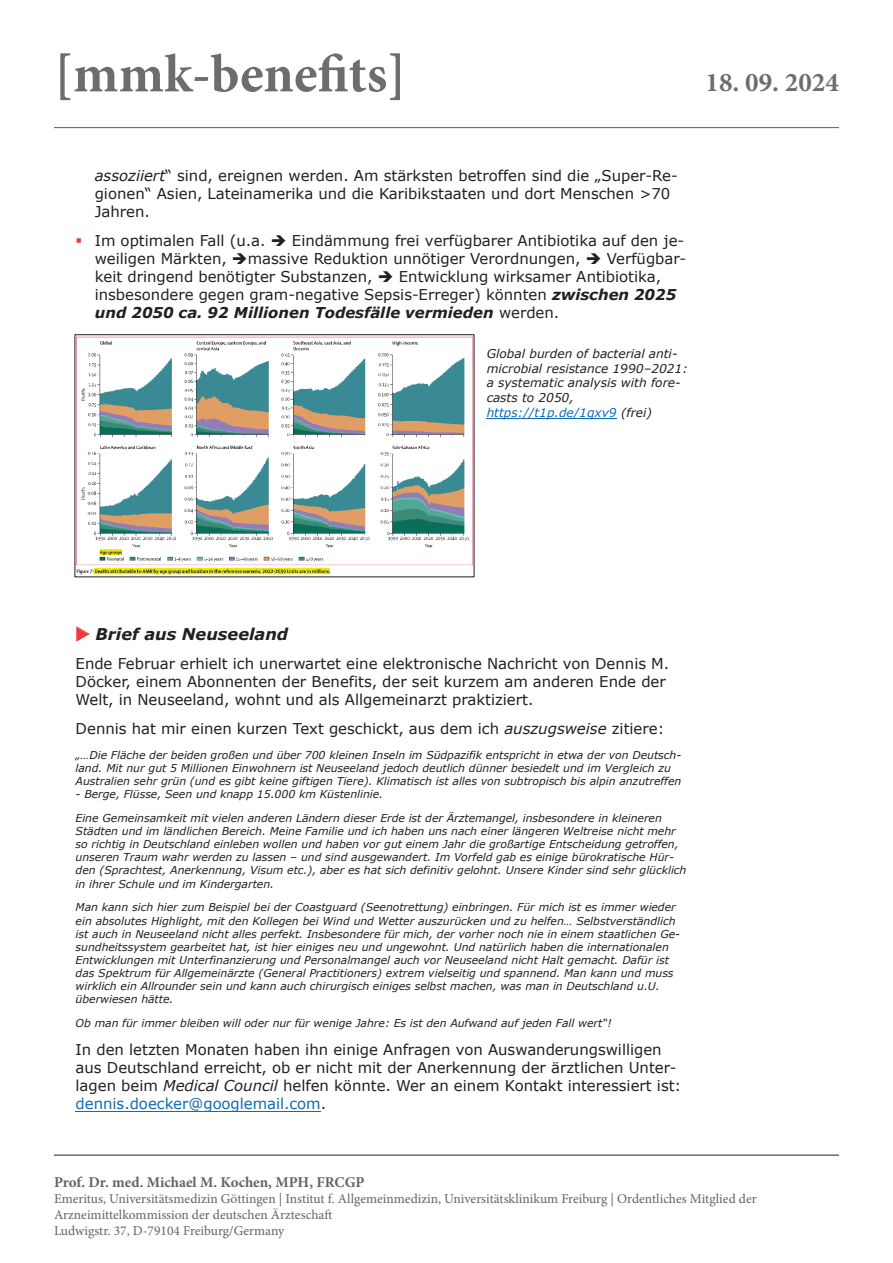
<style>
.page{position:relative;width:893px;height:1263px;background:#fff}
.page>*{position:absolute;margin:0;border:0;box-sizing:border-box;transform-origin:0 0}
.t1{font:700 54px "Minion Pro";color:#6c6d70}
.t2{font:700 27px "Minion Pro";color:#6c6d70}
.t3{font:italic 700 16.2px "Verdana";color:#231f20}
.t4{font:700 15px "Minion Pro";color:#636366}
.t5{font:14.85px/18px "Verdana";color:#231f20}
.t6{font:13.5px/16.2px "Minion Pro";color:#636366}
.t7{font:italic 12.15px/14.9px "Verdana";color:#231f20}
.t8{font:italic 10.8px/13px "Verdana";letter-spacing:-.005em;color:#231f20}
.s1{font-style:italic}
.s2{color:#ee393c}
.s3{font-weight:700;font-style:italic}
.s4{color:#0e6bb6}
</style>
<div class="page">
<hr style="left:54px;top:127px;width:785px;height:1px;background:#6c6d70">
<hr style="left:54px;top:1154px;width:785px;height:2px;background:#6c6d70">
<hr style="left:487px;top:418px;width:130px;height:1px;background:#0e6bb6">
<svg style="left:76px;top:626px;width:13px;height:15px"></svg>
<hr style="left:76px;top:1111px;width:245px;height:1px;background:#0e6bb6">
<img style="left:76px;top:336px;width:397px;height:239px">
<div style="left:74px;top:334px;width:401px;height:243px;border:1px solid #231f20"></div>
<h1 class="t1" style="left:54px;top:36px;width:354px">[mmk-benefits]</h1>
<h2 class="t2" style="left:705px;top:64px;width:135px">18. 09. 2024</h2>
<h3 class="t5" style="left:95px;top:166px;width:585px"><span class="s1">assoziiert</span>“ sind, ereignen werden. Am stärksten betroffen sind die „Super-Re&shy;gionen“ Asien, Lateinamerika und die Karibikstaaten und dort Menschen &gt;70<br>Jahren.</h3>
<p class="t5" style="left:95px;top:231px;width:593px;text-indent:-19px"><span class="s2">▪</span> Im optimalen Fall (u.a. ➔ Eindämmung frei verfügbarer Antibiotika auf den je&shy;weiligen Märkten, ➔massive Reduktion unnötiger Verordnungen, ➔ Verfügbar&shy;keit dringend benötigter Substanzen, ➔ Entwicklung wirksamer Antibiotika, insbesondere gegen gram-negative Sepsis-Erreger) könnten <span class="s3">zwischen 2025 und 2050 ca. 92 Millionen Todesfälle vermieden</span> werden.</p>
<p class="t7" style="left:487px;top:346px;width:203px">Global burden of bacterial anti&shy;microbial resistance 1990–2021: a systematic analysis with fore&shy;casts to 2050, <span class="s4">https://t1p.de/1qxv9</span> (frei)</p>
<h3 class="t3" style="left:76px;top:622px;width:214px"><span class="s2">◆</span> Brief aus Neuseeland</h3>
<h3 class="t5" style="left:76px;top:654px;width:595px">Ende Februar erhielt ich unerwartet eine elektronische Nachricht von Dennis M.<br>Döcker, einem Abonnenten der Benefits, der seit kurzem am anderen Ende der<br>Welt, in Neuseeland, wohnt und als Allgemeinarzt praktiziert.</h3>
<h3 class="t5" style="left:76px;top:719px;width:590px">Dennis hat mir einen kurzen Text geschickt, aus dem ich <span class="s1">auszugsweise</span> zitiere:</h3>
<p class="t8" style="left:76px;top:748px;width:607px">„…Die Fläche der beiden großen und über 700 kleinen Inseln im Südpazifik entspricht in etwa der von Deutsch&shy;land. Mit nur gut 5 Millionen Einwohnern ist Neuseeland jedoch deutlich dünner besiedelt und im Vergleich zu<br>Australien sehr grün (und es gibt keine giftigen Tiere). Klimatisch ist alles von subtropisch bis alpin anzutreffen</p>
<p class="t8" style="left:76px;top:787px;width:309px">- Berge, Flüsse, Seen und knapp 15.000 km Küstenlinie.</p>
<p class="t8" style="left:76px;top:811px;width:612px">Eine Gemeinsamkeit mit vielen anderen Ländern dieser Erde ist der Ärztemangel, insbesondere in kleineren Städten und im ländlichen Bereich. Meine Familie und ich haben uns nach einer längeren Weltreise nicht mehr so richtig in Deutschland einleben wollen und haben vor gut einem Jahr die großartige Entscheidung getroffen, unseren Traum wahr werden zu lassen – und sind ausgewandert. Im Vorfeld gab es einige bürokratische Hür&shy;den (Sprachtest, Anerkennung, Visum etc.), aber es hat sich definitiv gelohnt. Unsere Kinder sind sehr glücklich in ihrer Schule und im Kindergarten.</p>
<p class="t8" style="left:76px;top:901px;width:606px">Man kann sich hier zum Beispiel bei der Coastguard (Seenotrettung) einbringen. Für mich ist es immer wieder ein absolutes Highlight, mit den Kollegen bei Wind und Wetter auszurücken und zu helfen… Selbstverständlich ist auch in Neuseeland nicht alles perfekt. Insbesondere für mich, der vorher noch nie in einem staatlichen Ge&shy;sundheitssystem gearbeitet hat, ist hier einiges neu und ungewohnt. Und natürlich haben die internationalen Entwicklungen mit Unterfinanzierung und Personalmangel auch vor Neuseeland nicht Halt gemacht. Dafür ist das Spektrum für Allgemeinärzte (General Practitioners) extrem vielseitig und spannend. Man kann und muss wirklich ein Allrounder sein und kann auch chirurgisch einiges selbst machen, was man in Deutschland u.U. überwiesen hätte.</p>
<p class="t8" style="left:76px;top:1017px;width:537px">Ob man für immer bleiben will oder nur für wenige Jahre: Es ist den Aufwand auf jeden Fall wert“!</p>
<p class="t5" style="left:76px;top:1041px;width:607px">In den letzten Monaten haben ihn einige Anfragen von Auswanderungswilligen aus Deutschland erreicht, ob er nicht mit der Anerkennung der ärztlichen Unter&shy;lagen beim <span class="s1">Medical Council</span> helfen könnte. Wer an einem Kontakt interessiert ist: <span class="s4">dennis.doecker@googlemail.com</span>.</p>
<h3 class="t4" style="left:54px;top:1171px;width:312px">Prof. Dr. med. Michael M. Kochen, MPH, FRCGP</h3>
<p class="t6" style="left:54px;top:1190px;width:704px">Emeritus, Universitätsmedizin Göttingen | Institut f. Allgemeinmedizin, Universitätsklinikum Freiburg | Ordentliches Mitglied der<br>Arzneimittelkommission der deutschen Ärzteschaft<br>Ludwigstr. 37, D-79104 Freiburg/Germany</p>
</div>
